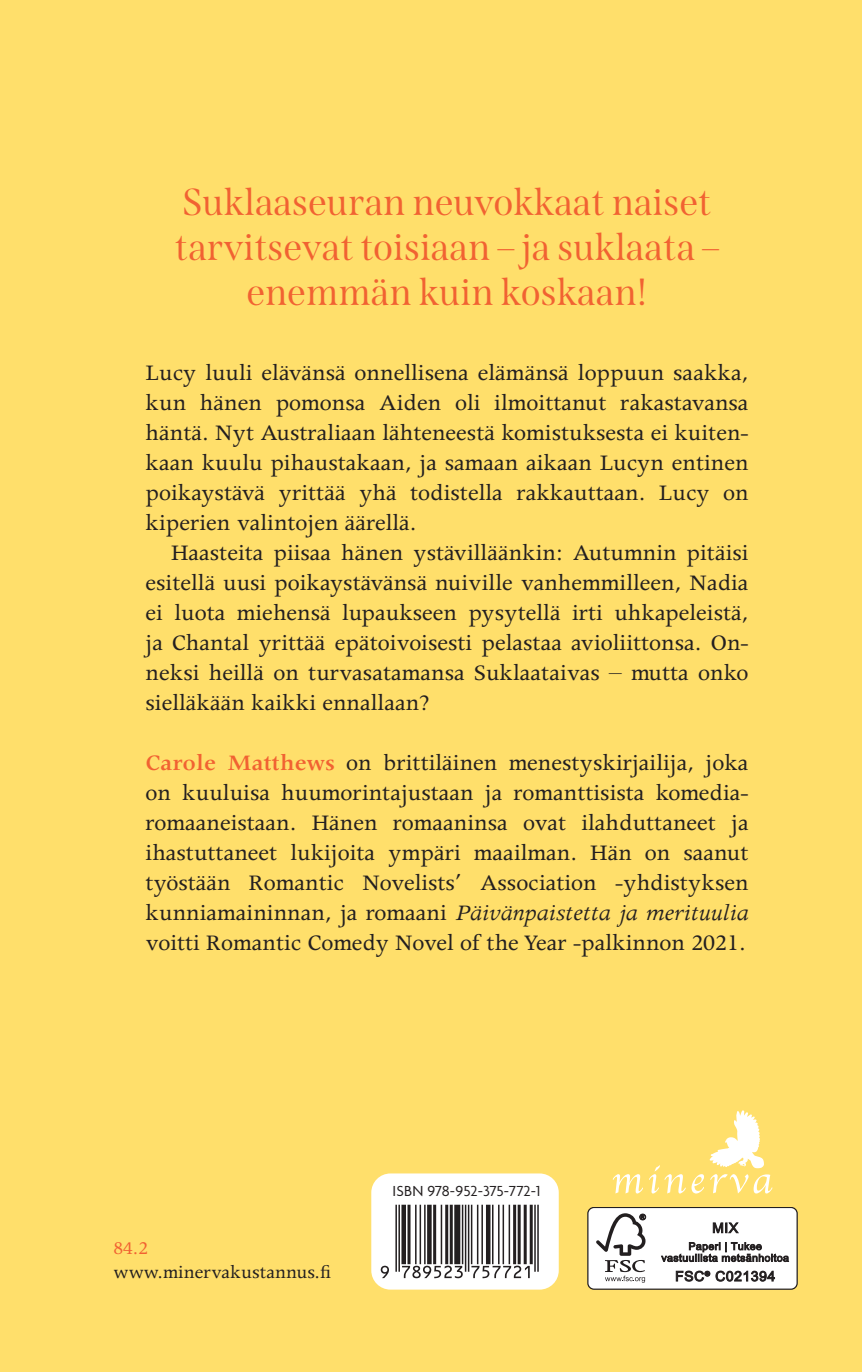
<style>
.page{position:relative;width:862px;height:1372px;background:#fff}
.page>*{position:absolute;margin:0;border:0;box-sizing:border-box;transform-origin:0 0}
.t1{font:37.35px/45px "Span";color:#f16232;text-align:center}
.t2{font:24.97px/29.9px "Apollo MT Std";color:#231f20;text-align:justify}
.t3{font:20.25px "Apollo MT Std";color:#231f20}
.t4{font:20.25px "Apollo MT Std";color:#f16232}
.t5{font:15.75px "Agenda";letter-spacing:-.005em;color:#231f20}
.s1{font-weight:600;color:#f16232}
.s2{font-style:italic}
</style>
<div class="page">
<div style="left:0;top:0;width:861px;height:1371px;background:#ffdf6b"></div>
<div style="left:587px;top:1207px;width:209px;height:82px;background:#fff;border-radius:6px"></div>
<div style="left:587px;top:1206px;width:210px;height:83px;border:1px solid #231f20;border-radius:6px"></div>
<svg style="left:596px;top:1213px;width:49px;height:69px"></svg>
<svg style="left:712px;top:1222px;width:26px;height:12px"></svg>
<svg style="left:661px;top:1242px;width:127px;height:19px"></svg>
<svg style="left:675px;top:1270px;width:34px;height:11px"></svg>
<svg style="left:715px;top:1270px;width:59px;height:11px"></svg>
<svg style="left:612px;top:1174px;width:30px;height:19px"></svg>
<svg style="left:649px;top:1165px;width:36px;height:28px"></svg>
<svg style="left:691px;top:1174px;width:12px;height:19px"></svg>
<svg style="left:709px;top:1110px;width:63px;height:83px"></svg>
<div style="left:371px;top:1173px;width:187px;height:116px;background:#fff;border-radius:19px"></div>
<svg style="left:380px;top:1204px;width:158px;height:74px"></svg>
<h1 class="t1" style="left:175px;top:180px;width:545px">Suklaaseuran neuvokkaat naiset tarvitsevat toisiaan – ja suklaata – enemmän kuin koskaan!</h1>
<p class="t2" style="left:145px;top:359px;width:604px">Lucy luuli elävänsä onnellisena elämänsä loppuun saakka, kun hänen pomonsa Aiden oli ilmoittanut rakastavansa häntä. Nyt Australiaan lähteneestä komistuksesta ei kuiten&shy;kaan kuulu pihaustakaan, ja samaan aikaan Lucyn entinen poikaystävä yrittää yhä todistella rakkauttaan. Lucy on kiperien valintojen äärellä.</p>
<p class="t2" style="left:145px;top:539px;width:604px;text-indent:26px">Haasteita piisaa hänen ystävilläänkin: Autumnin pitäisi esitellä uusi poikaystävänsä nuiville vanhemmilleen, Nadia ei luota miehensä lupaukseen pysytellä irti uhkapeleistä, ja Chantal yrittää epätoivoisesti pelastaa avioliittonsa. On&shy;neksi heillä on turvasatamansa Suklaataivas – mutta onko sielläkään kaikki ennallaan?</p>
<p class="t2" style="left:145px;top:749px;width:604px"><span class="s1">Carole Matthews</span> on brittiläinen menestyskirjailija, joka on kuuluisa huumorintajustaan ja romanttisista komedia&shy;romaaneistaan. Hänen romaaninsa ovat ilahduttaneet ja ihastuttaneet lukijoita ympäri maailman. Hän on saanut työstään Romantic Novelists’ Association -yhdistyksen kunniamaininnan, ja romaani <span class="s2">Päivänpaistetta ja merituulia </span>voitti Romantic Comedy Novel of the Year -palkinnon 2021.</p>
<p class="t4" style="left:113px;top:1236px;width:36px">84.2</p>
<p class="t3" style="left:113px;top:1261px;width:219px">www.minervakustannus.fi</p>
<p class="t5" style="left:392px;top:1182px;width:149px">ISBN 978-952-375-772-1</p>
</div>
